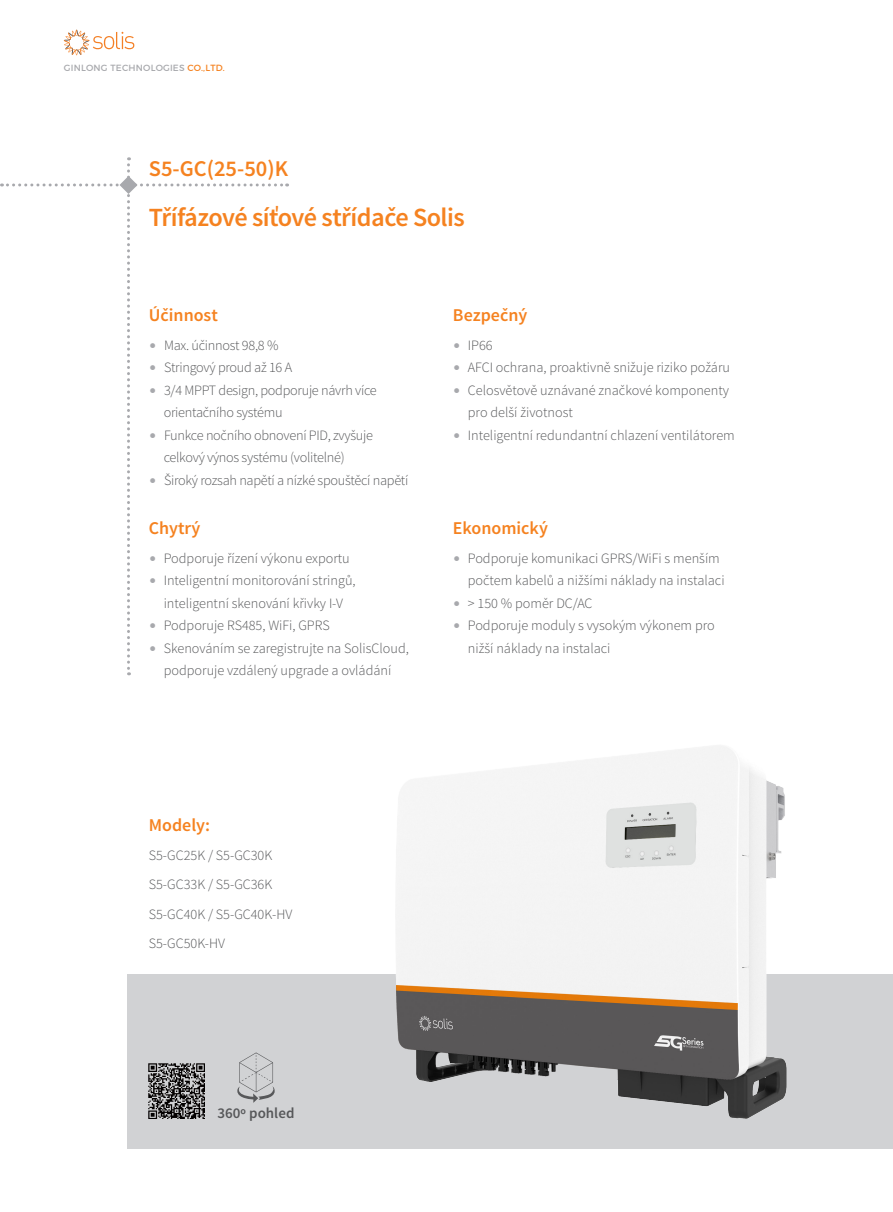
<style>
.page{position:relative;width:893px;height:1212px;background:#fff}
.page>*{position:absolute;margin:0;border:0;box-sizing:border-box;transform-origin:0 0}
.t1{font:600 26.25px "Source Sans Pro";letter-spacing:-.02em;color:#f58220}
.t2{font:600 22.5px "Source Sans Pro";color:#f58220}
.t3{font:600 18px "Source Sans Pro";color:#f58220}
.t4{font:600 15px "Source Sans Pro";color:#57585a}
.t5{font:300 14.25px/22.5px "Source Sans Pro";color:#57585a}
.t6{font:300 14.25px/22.5px "Source Sans Pro";letter-spacing:-.02em;color:#57585a}
.t7{font:9px "Montserrat";letter-spacing:.025em;color:#a8a9ad}
.s1{color:#f58220}
.s2{color:#a8a9ad}
</style>
<div class="page">
<div style="left:128px;top:974px;width:765px;height:174px;background:#d1d2d4"></div>
<svg style="left:64px;top:30px;width:70px;height:25px"></svg>
<img style="left:396px;top:746px;width:391px;height:372px">
<img style="left:149px;top:1063px;width:55px;height:55px">
<svg style="left:237px;top:1052px;width:38px;height:51px"></svg>
<svg style="left:1px;top:157px;width:287px;height:518px"></svg>
<p class="t7" style="left:64px;top:63px;width:163px">GINLONG TECHNOLOGIES <span class="s1">CO.,LTD.</span></p>
<h2 class="t2" style="left:149px;top:154px;width:141px">S5-GC(25-50)K</h2>
<h1 class="t1" style="left:149px;top:201px;width:317px">Třífázové síťové střídače Solis</h1>
<p class="t3" style="left:149px;top:304px;width:70px">Účinnost</p>
<p class="t6" style="left:149px;top:334px;width:131px"><span class="s2">•</span> Max. účinnost 98,8 %</p>
<p class="t6" style="left:149px;top:357px;width:145px"><span class="s2">•</span> Stringový proud až 16 A</p>
<p class="t6" style="left:164px;top:379px;width:215px;text-indent:-15px"><span class="s2">•</span> 3/4 MPPT design, podporuje návrh více orientačního systému</p>
<p class="t6" style="left:164px;top:424px;width:211px;text-indent:-15px"><span class="s2">•</span> Funkce nočního obnovení PID, zvyšuje celkový výnos systému (volitelné)</p>
<p class="t6" style="left:149px;top:469px;width:261px"><span class="s2">•</span> Široký rozsah napětí a nízké spouštěcí napětí</p>
<p class="t3" style="left:149px;top:517px;width:53px">Chytrý</p>
<p class="t5" style="left:149px;top:547px;width:202px"><span class="s2">•</span> Podporuje řízení výkonu exportu</p>
<p class="t5" style="left:149px;top:569px;width:208px;text-align:center"><span class="s2">•</span> Inteligentní monitorování stringů, inteligentní skenování křivky I-V</p>
<p class="t5" style="left:149px;top:614px;width:183px"><span class="s2">•</span> Podporuje RS485, WiFi, GPRS</p>
<p class="t5" style="left:149px;top:637px;width:262px;text-align:center"><span class="s2">•</span> Skenováním se zaregistrujte na SolisCloud, podporuje vzdálený upgrade a ovládání</p>
<p class="t3" style="left:453px;top:304px;width:76px">Bezpečný</p>
<p class="t5" style="left:453px;top:334px;width:41px"><span class="s2">•</span> IP66</p>
<p class="t5" style="left:453px;top:357px;width:279px"><span class="s2">•</span> AFCI ochrana, proaktivně snižuje riziko požáru</p>
<p class="t5" style="left:468px;top:379px;width:263px;text-indent:-15px"><span class="s2">•</span> Celosvětově uznávané značkové komponenty pro delší životnost</p>
<p class="t5" style="left:453px;top:424px;width:283px"><span class="s2">•</span> Inteligentní redundantní chlazení ventilátorem</p>
<p class="t3" style="left:453px;top:517px;width:96px">Ekonomický</p>
<p class="t5" style="left:468px;top:547px;width:258px;text-indent:-15px"><span class="s2">•</span> Podporuje komunikaci GPRS/WiFi s menším počtem kabelů a nižšími náklady na instalaci</p>
<p class="t5" style="left:453px;top:592px;width:141px"><span class="s2">•</span> &gt; 150 % poměr DC/AC</p>
<p class="t5" style="left:468px;top:614px;width:248px;text-indent:-15px"><span class="s2">•</span> Podporuje moduly s vysokým výkonem pro nižší náklady na instalaci</p>
<p class="t3" style="left:149px;top:814px;width:63px">Modely:</p>
<p class="t5" style="left:149px;top:840px;width:145px;line-height:29.5px">S5-GC25K / S5-GC30K<br>S5-GC33K / S5-GC36K<br>S5-GC40K / S5-GC40K-HV<br>S5-GC50K-HV</p>
<p class="t4" style="left:218px;top:1104px;width:78px">360º pohled</p>
</div>
